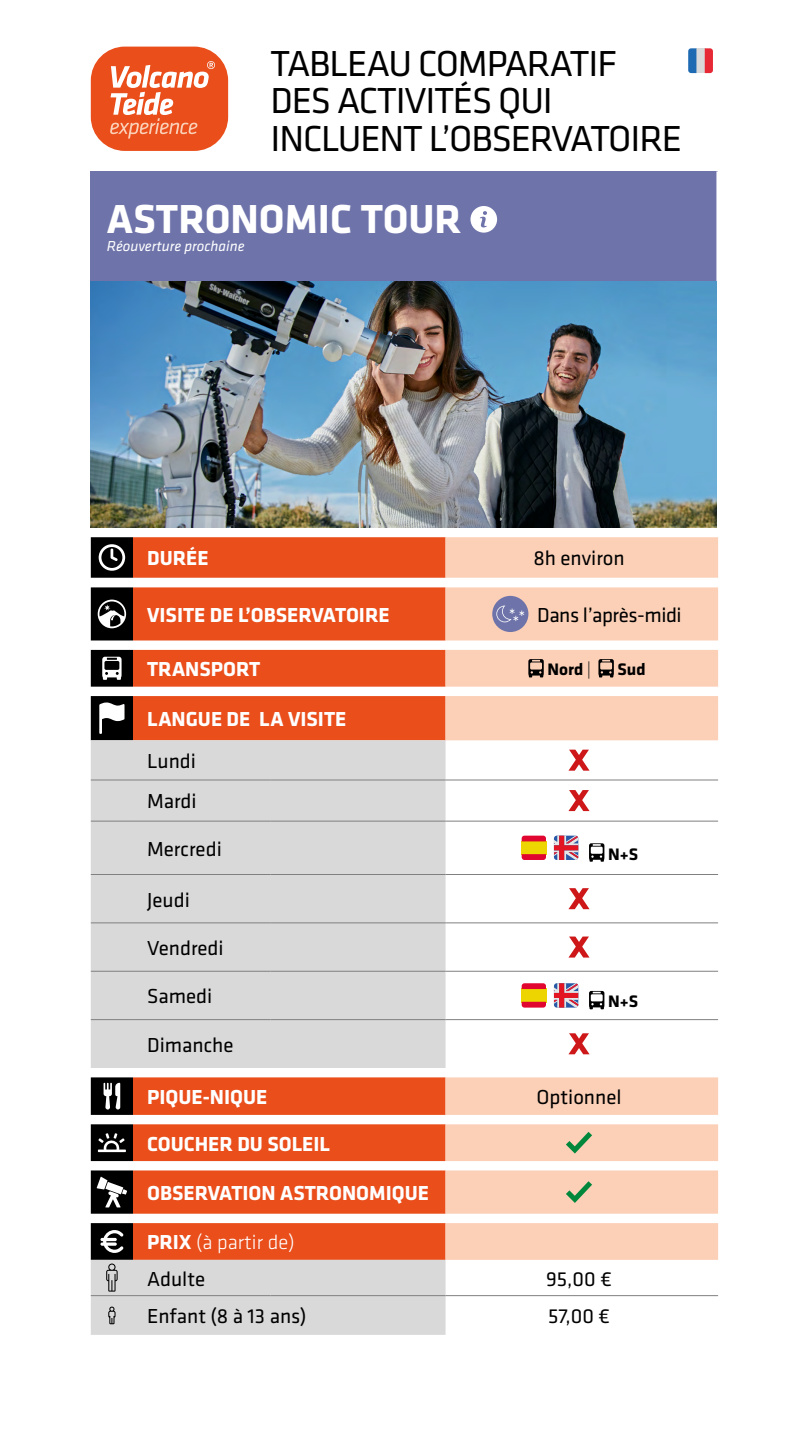
<style>
.page{position:relative;width:810px;height:1440px;background:#fff}
.page>*{position:absolute;margin:0;border:0;box-sizing:border-box;transform-origin:0 0}
.t1{font:700 42px "Klavika";color:#fff}
.t2{font:37.5px/37.5px "Klavika";letter-spacing:-.03em;color:#000}
.t3{font:700 21px "Klavika";color:#fff}
.t4{font:21px/40.4px "Klavika";color:#000}
.t5{font:21px "Klavika";letter-spacing:-.02em;color:#000}
.t6{font:300 20.77px "Klavika";color:#fff}
.t7{font:700 17.25px "Klavika";color:#000}
.t8{font:italic 15px "Klavika";color:#fff}
.s1{font-weight:300}
.s2{font-weight:700;font-size:21px}
</style>
<div class="page">
<div style="left:91px;top:171px;width:627px;height:110px;background:#6e74aa"></div>
<svg style="left:133px;top:537px;width:313px;height:203px;background:#ec673b"></svg>
<svg style="left:446px;top:537px;width:272px;height:723px"></svg>
<svg style="left:91px;top:740px;width:355px;height:595px;background:#dfb7a9"></svg>
<svg style="left:716px;top:171px;width:2px;height:110px"></svg>
<svg style="left:716px;top:281px;width:1px;height:246px"></svg>
<hr style="left:91px;top:1295px;width:42px;height:1px;background:#808080">
<hr style="left:133px;top:1295px;width:138px;height:1px;background:#808080">
<hr style="left:271px;top:1295px;width:175px;height:1px;background:#808080">
<hr style="left:446px;top:1295px;width:272px;height:1px;background:#808080">
<hr style="left:133px;top:780px;width:138px;height:1px;background:#808080">
<hr style="left:271px;top:780px;width:175px;height:1px;background:#808080">
<hr style="left:446px;top:780px;width:272px;height:1px;background:#808080">
<hr style="left:133px;top:821px;width:138px;height:1px;background:#808080">
<hr style="left:271px;top:821px;width:175px;height:1px;background:#808080">
<hr style="left:446px;top:821px;width:272px;height:1px;background:#808080">
<hr style="left:133px;top:874px;width:138px;height:1px;background:#808080">
<hr style="left:271px;top:874px;width:175px;height:1px;background:#808080">
<hr style="left:446px;top:874px;width:272px;height:1px;background:#808080">
<hr style="left:133px;top:923px;width:138px;height:1px;background:#808080">
<hr style="left:271px;top:923px;width:175px;height:1px;background:#808080">
<hr style="left:446px;top:923px;width:272px;height:1px;background:#808080">
<hr style="left:133px;top:971px;width:138px;height:1px;background:#808080">
<hr style="left:271px;top:971px;width:175px;height:1px;background:#808080">
<hr style="left:446px;top:971px;width:272px;height:1px;background:#808080">
<hr style="left:133px;top:1019px;width:138px;height:1px;background:#808080">
<hr style="left:271px;top:1019px;width:175px;height:1px;background:#808080">
<hr style="left:446px;top:1019px;width:272px;height:1px;background:#808080">
<svg style="left:470px;top:206px;width:27px;height:27px"></svg>
<img style="left:91px;top:281px;width:625px;height:246px">
<div style="left:492px;top:596px;width:36px;height:36px;background:#6e74aa;border-radius:50%"></div>
<svg style="left:496px;top:606px;width:28px;height:16px"></svg>
<svg style="left:528px;top:659px;width:16px;height:18px"></svg>
<svg style="left:598px;top:659px;width:16px;height:18px"></svg>
<svg style="left:568px;top:750px;width:22px;height:21px"></svg>
<svg style="left:568px;top:790px;width:22px;height:21px"></svg>
<svg style="left:520px;top:834px;width:28px;height:28px"></svg>
<div style="left:522px;top:841px;width:24px;height:13px;background:#ecd500"></div>
<svg style="left:522px;top:836px;width:24px;height:5px"></svg>
<svg style="left:522px;top:854px;width:24px;height:6px"></svg>
<svg style="left:552px;top:834px;width:28px;height:28px"></svg>
<svg style="left:554px;top:836px;width:24px;height:24px"></svg>
<svg style="left:589px;top:843px;width:15px;height:19px"></svg>
<svg style="left:568px;top:888px;width:22px;height:21px"></svg>
<svg style="left:568px;top:937px;width:22px;height:21px"></svg>
<svg style="left:520px;top:982px;width:28px;height:27px"></svg>
<div style="left:522px;top:989px;width:24px;height:13px;background:#ecd500"></div>
<svg style="left:522px;top:983px;width:24px;height:6px"></svg>
<svg style="left:522px;top:1002px;width:24px;height:6px"></svg>
<svg style="left:552px;top:982px;width:28px;height:27px"></svg>
<svg style="left:554px;top:983px;width:24px;height:25px"></svg>
<svg style="left:589px;top:991px;width:15px;height:18px"></svg>
<svg style="left:568px;top:1033px;width:22px;height:21px"></svg>
<svg style="left:566px;top:1132px;width:26px;height:22px"></svg>
<svg style="left:566px;top:1181px;width:26px;height:22px"></svg>
<svg style="left:91px;top:537px;width:42px;height:755px;background:#8d8d8d"></svg>
<svg style="left:108px;top:1307px;width:8px;height:17px"></svg>
<div style="left:91px;top:47px;width:137px;height:104px;background:#e94e1b;border-radius:34px"></div>
<svg style="left:110px;top:61px;width:105px;height:78px"></svg>
<div style="left:696px;top:48px;width:10px;height:25px;background:#d9d9d9"></div>
<svg style="left:688px;top:48px;width:8px;height:25px"></svg>
<svg style="left:705px;top:48px;width:8px;height:25px"></svg>
<h2 class="t2" style="left:271px;top:45px;width:413px">TABLEAU COMPARATIF<br>DES ACTIVITÉS QUI<br>INCLUENT L’OBSERVATOIRE</h2>
<h1 class="t1" style="left:107px;top:196px;width:356px">ASTRONOMIC TOUR</h1>
<p class="t8" style="left:107px;top:238px;width:139px">Réouverture prochaine</p>
<p class="t3" style="left:147px;top:547px;width:63px">DURÉE</p>
<p class="t4" style="left:533px;top:539px;width:93px">8h environ</p>
<p class="t3" style="left:147px;top:603px;width:244px">VISITE DE L’OBSERVATOIRE</p>
<p class="t5" style="left:537px;top:603px;width:146px">Dans l’après-midi</p>
<p class="t3" style="left:147px;top:658px;width:115px">TRANSPORT</p>
<p class="t7" style="left:547px;top:660px;width:45px">Nord <span class="s1">|</span></p>
<p class="t7" style="left:618px;top:660px;width:30px">Sud</p>
<p class="t3" style="left:147px;top:708px;width:201px">LANGUE DE LA VISITE</p>
<p class="t4" style="left:147px;top:741px;width:51px">Lundi<br>Mardi</p>
<p class="t4" style="left:147px;top:829px;width:76px">Mercredi</p>
<p class="t7" style="left:608px;top:844px;width:31px">N+S</p>
<p class="t4" style="left:147px;top:880px;width:44px">Jeudi</p>
<p class="t4" style="left:147px;top:928px;width:78px">Vendredi</p>
<p class="t4" style="left:147px;top:977px;width:67px">Samedi</p>
<p class="t7" style="left:608px;top:992px;width:31px">N+S</p>
<p class="t4" style="left:147px;top:1025px;width:88px">Dimanche</p>
<p class="t3" style="left:147px;top:1086px;width:122px">PIQUE-NIQUE</p>
<p class="t4" style="left:536px;top:1077px;width:87px">Optionnel</p>
<p class="t3" style="left:147px;top:1132px;width:184px">COUCHER DU SOLEIL</p>
<p class="t3" style="left:147px;top:1182px;width:283px">OBSERVATION ASTRONOMIQUE</p>
<p class="t6" style="left:147px;top:1231px;width:149px"><span class="s2">PRIX</span> (à partir de)</p>
<p class="t4" style="left:147px;top:1259px;width:60px">Adulte</p>
<p class="t4" style="left:546px;top:1259px;width:67px">95,00 €</p>
<p class="t4" style="left:147px;top:1296px;width:161px">Enfant (8 à 13 ans)</p>
<p class="t4" style="left:548px;top:1296px;width:63px">57,00 €</p>
</div>
